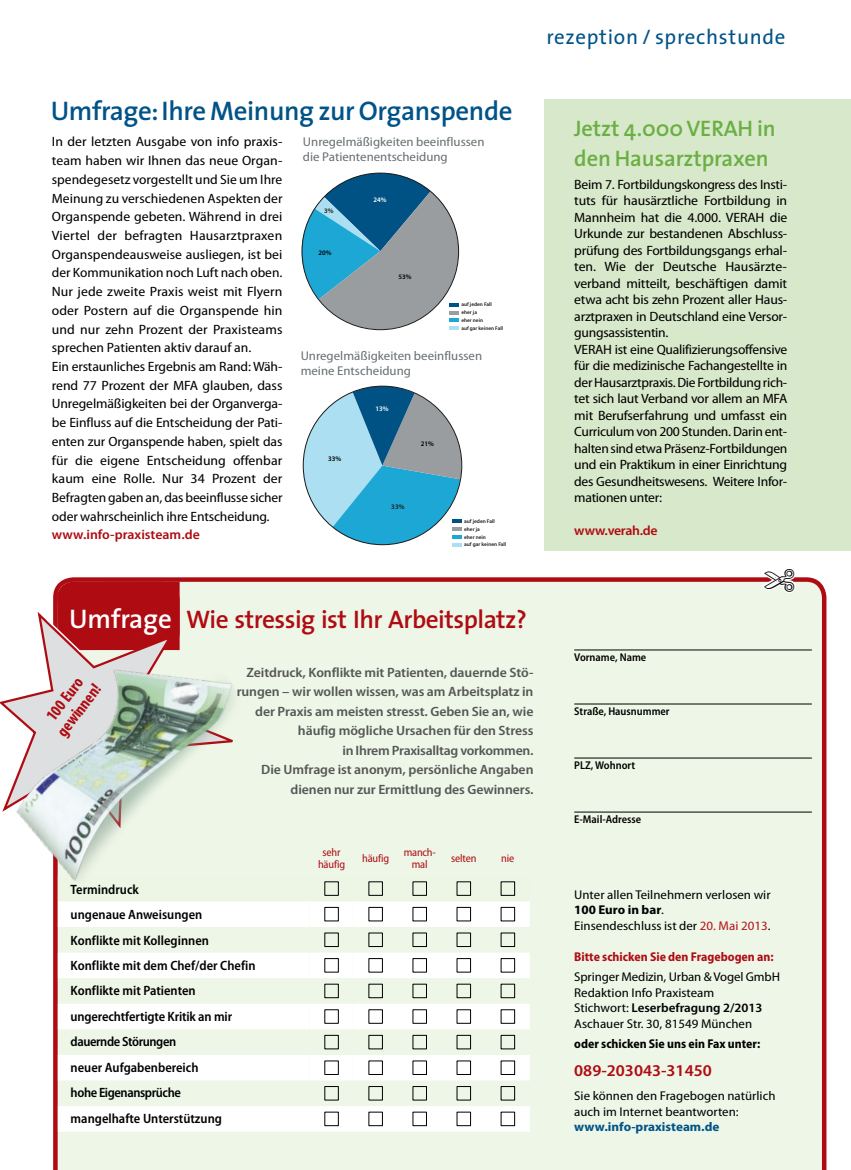
<style>
.page{position:relative;width:851px;height:1170px;background:#fff}
.page>*{position:absolute;margin:0;border:0;box-sizing:border-box;transform-origin:0 0}
.t1{font:600 27px "The Sans";letter-spacing:-.015em;color:#005387}
.t2{font:600 27px "The Sans";letter-spacing:-.005em;color:#fff}
.t3{font:600 25.5px "The Sans";letter-spacing:-.02em;color:#ae0c12}
.t4{font:600 22.5px/30px "The Sans";letter-spacing:-.005em;color:#6aaf44}
.t5{font:21px "The Sans";letter-spacing:.035em;color:#005387}
.t6{font:700 condensed 16.65px/18px "Myriad Pro";color:#ae0c12;text-align:center}
.t7{font:600 semi-condensed 16.5px "Myriad Pro";color:#ae0c12;scale:1.1 1}
.t8{font:semi-condensed 13.5px/18.8px "Myriad Pro";letter-spacing:-.01em;color:#000;scale:1.11 1}
.t9{font:semi-condensed 13.5px/16.5px "Myriad Pro";letter-spacing:-.01em;color:#000;scale:1.1 1}
.t10{font:600 semi-condensed 13.5px/19.5px "Myriad Pro";letter-spacing:-.005em;color:#565757;text-align:right;scale:1.1 1}
.t11{font:600 semi-condensed 13.5px/25.5px "Myriad Pro";color:#000}
.t12{font:600 semi-condensed 13.5px "Myriad Pro";color:#ae0c12;scale:1.1 1}
.t13{font:600 semi-condensed 13.5px "Myriad Pro";letter-spacing:-.02em;color:#ae0c12;scale:1.1 1}
.t14{font:semi-condensed 12.75px/15.6px "Myriad Pro";color:#000;scale:1.1 1}
.t15{font:semi-condensed 12.75px/15.6px "Myriad Pro";color:#697074;scale:1.1 1}
.t16{font:700 semi-condensed 12.75px "Myriad Pro";color:#ae0c12}
.t17{font:700 semi-condensed 12.75px "Myriad Pro";color:#000}
.t18{font:700 semi-condensed 12.75px "Myriad Pro";color:#005387;scale:1.1 1}
.t19{font:600 semi-condensed 11.25px "Myriad Pro";color:#000}
.t20{font:semi-condensed 11.25px/12px "Myriad Pro";letter-spacing:-.01em;color:#ae0c12;text-align:center}
.t21{font:600 6.9px "Myriad Pro";color:#000}
.t22{font:600 6.9px "Myriad Pro";color:#fff}
.t23{font:600 6.9px "Myriad Pro";color:#1b1a19}
.t24{font:600 6.75px "Myriad Pro";color:#000}
.t25{font:600 6.75px "Myriad Pro";color:#fff}
.t26{font:600 6.75px "Myriad Pro";color:#1b1a19}
.t27{font:600 5.4px/7.9px "Myriad Pro";color:#1b1a19}
.t28{font:600 5.25px/7.8px "Myriad Pro";color:#1b1a19}
.s1{font-weight:700}
.s2{color:#b5161d}
.s3{font-weight:600}
</style>
<div class="page">
<div style="left:53px;top:577px;width:773px;height:592px;background:#eef6e7"></div>
<div style="left:544px;top:99px;width:306px;height:452px;background:#d8e8ca"></div>
<div style="left:58px;top:875px;width:472px;height:26px;background:#edf5e5"></div>
<svg style="left:58px;top:901px;width:472px;height:230px"></svg>
<div style="left:368px;top:906px;width:15px;height:15px;border:1px solid #000"></div>
<div style="left:412px;top:906px;width:15px;height:15px;border:1px solid #000"></div>
<div style="left:456px;top:906px;width:15px;height:15px;border:1px solid #000"></div>
<div style="left:500px;top:906px;width:15px;height:15px;border:1px solid #000"></div>
<div style="left:368px;top:958px;width:15px;height:14px;border:1px solid #000"></div>
<div style="left:412px;top:958px;width:15px;height:14px;border:1px solid #000"></div>
<div style="left:456px;top:958px;width:15px;height:14px;border:1px solid #000"></div>
<div style="left:500px;top:958px;width:15px;height:14px;border:1px solid #000"></div>
<div style="left:368px;top:1034px;width:15px;height:15px;border:1px solid #000"></div>
<div style="left:412px;top:1034px;width:15px;height:15px;border:1px solid #000"></div>
<div style="left:456px;top:1034px;width:15px;height:15px;border:1px solid #000"></div>
<div style="left:500px;top:1034px;width:15px;height:15px;border:1px solid #000"></div>
<div style="left:368px;top:1086px;width:15px;height:14px;border:1px solid #000"></div>
<div style="left:412px;top:1086px;width:15px;height:14px;border:1px solid #000"></div>
<div style="left:456px;top:1086px;width:15px;height:14px;border:1px solid #000"></div>
<div style="left:500px;top:1086px;width:15px;height:14px;border:1px solid #000"></div>
<hr style="left:574px;top:649px;width:237px;height:1px;background:#000">
<hr style="left:574px;top:703px;width:237px;height:1px;background:#000">
<hr style="left:574px;top:757px;width:237px;height:1px;background:#000">
<hr style="left:574px;top:811px;width:237px;height:1px;background:#000">
<svg style="left:302px;top:173px;width:158px;height:158px"></svg>
<svg style="left:37px;top:608px;width:205px;height:12px"></svg>
<svg style="left:45px;top:581px;width:135px;height:39px;background:#b42026"></svg>
<div style="left:57px;top:581px;width:34px;height:33px;background:#ae0c12;border-radius:50%"></div>
<img style="left:0;top:620px;width:280px;height:274px">
<svg style="left:303px;top:386px;width:160px;height:161px"></svg>
<svg style="left:759px;top:577px;width:38px;height:17px"></svg>
<h1 class="t1" style="left:51px;top:93px;width:463px">Umfrage: Ihre Meinung zur Organspende</h1>
<p class="t8" style="left:52px;top:133px;width:209px">In der letzten Ausgabe von info praxis&shy;team haben wir Ihnen das neue Organ&shy;spendegesetz vorgestellt und Sie um Ihre Meinung zu verschiedenen Aspekten der Organspende gebeten. Während in drei Viertel der befragten Hausarztpraxen Organspendeausweise ausliegen, ist bei der Kommunikation noch Luft nach oben.<br>Nur jede zweite Praxis weist mit Flyern oder Postern auf die Organspende hin und nur zehn Prozent der Praxisteams sprechen Patienten aktiv darauf an.<br>Ein erstaunliches Ergebnis am Rand: Wäh&shy;rend 77 Prozent der MFA glauben, dass Unregelmäßigkeiten bei der Organverga&shy;be Einfluss auf die Entscheidung der Pati&shy;enten zur Organspende haben, spielt das für die eigene Entscheidung offenbar kaum eine Rolle. Nur 34 Prozent der Befragten gaben an, das beeinflusse sicher oder wahrscheinlich ihre Entscheidung.</p>
<p class="t12" style="left:52px;top:527px;width:136px">www.info-praxisteam.de</p>
<p class="t15" style="left:303px;top:134px;width:166px">Unregelmäßigkeiten beeinflussen die Patientenentscheidung</p>
<p class="t25" style="left:373px;top:196px;width:15px">24%</p>
<p class="t26" style="left:324px;top:206px;width:11px">3%</p>
<p class="t24" style="left:318px;top:249px;width:15px">20%</p>
<p class="t24" style="left:398px;top:272px;width:15px">53%</p>
<p class="t28" style="left:461px;top:300px;width:43px">auf jeden Fall eher ja<br>eher nein<br>auf gar keinen Fall</p>
<p class="t15" style="left:300px;top:348px;width:166px">Unregelmäßigkeiten beeinflussen meine Entscheidung</p>
<p class="t22" style="left:375px;top:404px;width:15px">13%</p>
<p class="t21" style="left:421px;top:439px;width:15px">21%</p>
<p class="t21" style="left:328px;top:454px;width:15px">33%</p>
<p class="t23" style="left:391px;top:502px;width:15px">33%</p>
<p class="t27" style="left:464px;top:517px;width:44px">auf jeden Fall eher ja<br>eher nein<br>auf gar keinen Fall</p>
<h3 class="t5" style="left:546px;top:23px;width:241px">rezeption / sprechstunde</h3>
<h3 class="t4" style="left:574px;top:113px;width:203px">Jetzt 4.000 VERAH in den Hausarztpraxen</h3>
<p class="t9" style="left:574px;top:176px;width:195px">Beim 7. Fortbildungskongress des Insti&shy;tuts für hausärztliche Fortbildung in Mannheim hat die 4.000. VERAH die Urkunde zur bestandenen Abschluss&shy;prüfung des Fortbildungsgangs erhal&shy;ten. Wie der Deutsche Hausärzte&shy;verband mitteilt, beschäftigen damit etwa acht bis zehn Prozent aller Haus&shy;arztpraxen in Deutschland eine Versor&shy;gungsassistentin.<br>VERAH ist eine Qualifizierungsoffensive für die medizinische Fachangestellte in der Hausarztpraxis. Die Fortbildung rich&shy;tet sich laut Verband vor allem an MFA mit Berufserfahrung und umfasst ein Curriculum von 200 Stunden. Darin ent&shy;halten sind etwa Präsenz-Fortbildungen und ein Praktikum in einer Einrichtung des Gesundheitswesens. Weitere Infor&shy;mationen unter:</p>
<p class="t13" style="left:574px;top:523px;width:77px">www.verah.de</p>
<h1 class="t2" style="left:69px;top:601px;width:104px">Umfrage</h1>
<p class="t6" style="left:39px;top:717px;width:63px;rotate:-52deg">100 Euro gewinnen!</p>
<h2 class="t3" style="left:186px;top:603px;width:342px">Wie stressig ist Ihr Arbeitsplatz?</h2>
<p class="t10" style="left:237px;top:662px;width:271px">Zeitdruck, Konflikte mit Patienten, dauernde Stö&shy;rungen – wir wollen wissen, was am Arbeitsplatz in der Praxis am meisten stresst. Geben Sie an, wie häufig mögliche Ursachen für den Stress<br>in Ihrem Praxisalltag vorkommen.<br>Die Umfrage ist anonym, persönliche Angaben dienen nur zur Ermittlung des Gewinners.</p>
<p class="t20" style="left:318px;top:846px;width:29px">sehr häufig</p>
<p class="t20" style="left:362px;top:852px;width:29px">häufig</p>
<p class="t20" style="left:403px;top:846px;width:33px">manch&shy;mal</p>
<p class="t20" style="left:451px;top:852px;width:27px">selten</p>
<p class="t20" style="left:501px;top:852px;width:15px">nie</p>
<p class="t19" style="left:574px;top:651px;width:74px">Vorname, Name</p>
<p class="t19" style="left:574px;top:705px;width:97px">Straße, Hausnummer</p>
<p class="t19" style="left:574px;top:759px;width:62px">PLZ, Wohnort</p>
<p class="t19" style="left:574px;top:813px;width:68px">E-Mail-Adresse</p>
<p class="t11" style="left:71px;top:876px;width:186px">Termindruck<br>ungenaue Anweisungen<br>Konflikte mit Kolleginnen<br>Konflikte mit dem Chef/der Chefin<br>Konflikte mit Patienten ungerechtfertigte Kritik an mir dauernde Störungen<br>neuer Aufgabenbereich<br>hohe Eigenansprüche<br>mangelhafte Unterstützung</p>
<p class="t14" style="left:574px;top:886px;width:180px">Unter allen Teilnehmern verlosen wir<br><span class="s1">100 Euro in bar</span>.<br>Einsendeschluss ist der <span class="s2">20. Mai 2013</span>.</p>
<p class="t16" style="left:574px;top:949px;width:201px">Bitte schicken Sie den Fragebogen an:</p>
<p class="t14" style="left:574px;top:969px;width:188px">Springer Medizin, Urban &amp; Vogel GmbH<br>Redaktion Info Praxisteam<br>Stichwort: <span class="s3">Leserbefragung 2/2013<br></span>Aschauer Str. 30, 81549 München</p>
<p class="t17" style="left:574px;top:1036px;width:187px">oder schicken Sie uns ein Fax unter:</p>
<p class="t7" style="left:574px;top:1061px;width:126px">089-203043-31450</p>
<p class="t14" style="left:574px;top:1088px;width:184px">Sie können den Fragebogen natürlich auch im Internet beantworten:</p>
<p class="t18" style="left:574px;top:1119px;width:133px">www.info-praxisteam.de</p>
</div>
